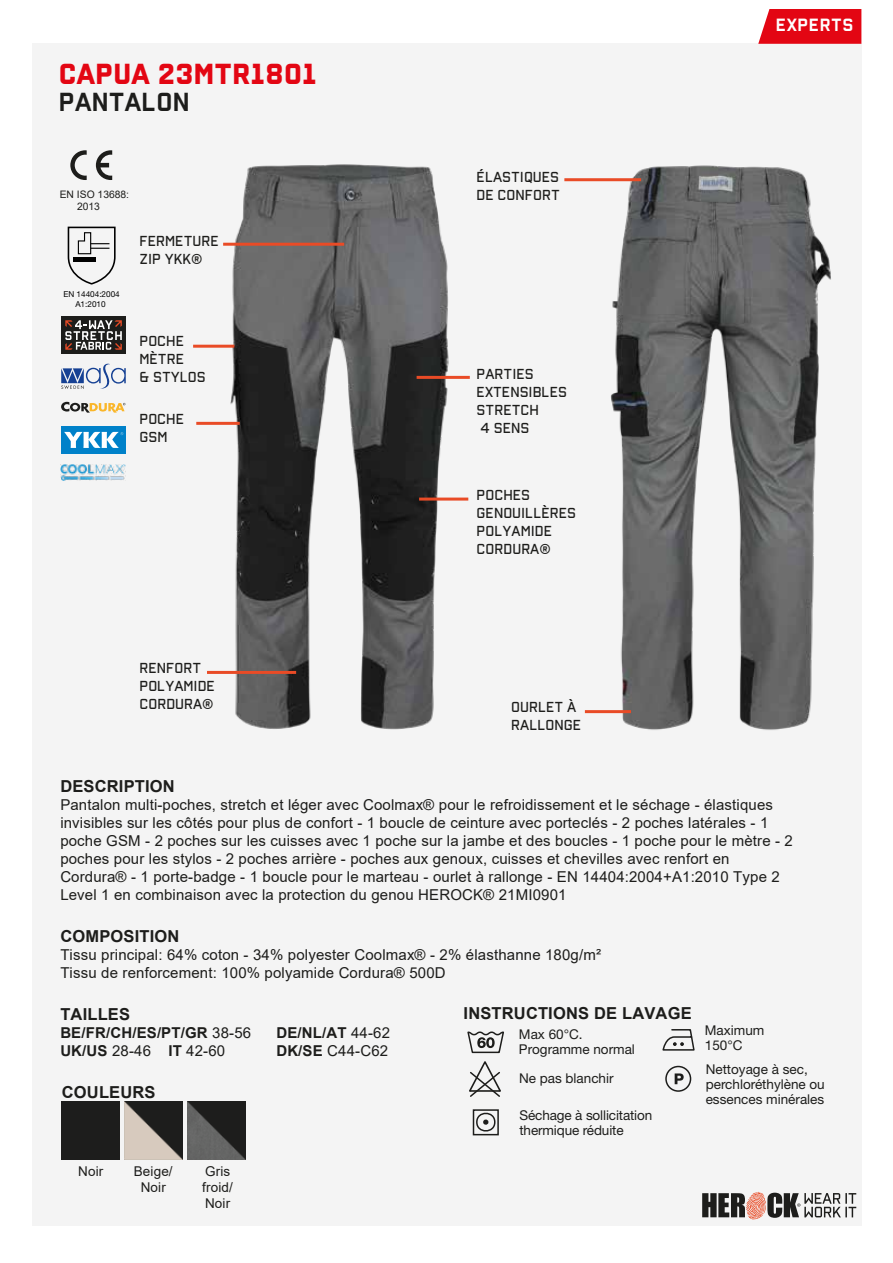
<style>
.page{position:relative;width:893px;height:1263px;background:#fff}
.page>*{position:absolute;margin:0;border:0;box-sizing:border-box;transform-origin:0 0}
.t1{font:500 30px "Reload Alt";letter-spacing:.01em;color:#e30613}
.t2{font:27px "Reload Alt";letter-spacing:.01em;color:#1d1d1b}
.t3{font:18.3px "Reload Alt";letter-spacing:.03em;color:#fff}
.t4{font:700 16.5px "Arial";letter-spacing:.01em;color:#1d1d1b}
.t5{font:15px/18px "Arial";letter-spacing:.01em;color:#1d1d1b}
.t6{font:300 15px/18px "Reload Alt";color:#1d1d1b}
.t7{font:700 15px "Arial";letter-spacing:.01em;color:#1d1d1b}
.t8{font:13.5px/15px "Helvetica Neue LT Std";color:#1d1d1b}
.t9{font:13.5px/16.2px "Arial";letter-spacing:.01em;color:#1d1d1b;text-align:center}
.t10{font:10.35px/18.6px "Helvetica Neue LT Std";color:#1d1d1b;text-align:justify}
.t11{font:10.35px/12.5px "Arial";color:#1d1d1b}
.t12{font:8.1px/9.8px "Helvetica Neue LT Std";color:#010101;text-align:center}
.s1{font-weight:400}
.s2{font-weight:700}
</style>
<div class="page">
<div style="left:32px;top:43px;width:829px;height:1182px;background:#f4f4f4"></div>
<svg style="left:758px;top:9px;width:103px;height:35px;background:#e41521"></svg>
<svg style="left:702px;top:1192px;width:154px;height:27px"></svg>
<img style="left:32px;top:1101px;width:253px;height:125px">
<img style="left:636px;top:150px;width:226px;height:592px">
<img style="left:60px;top:150px;width:576px;height:580px">
<hr style="left:193px;top:345px;width:41px;height:3px;background:#e94b26">
<svg style="left:561px;top:177px;width:83px;height:6px"></svg>
<hr style="left:196px;top:422px;width:44px;height:3px;background:#e94b26">
<hr style="left:419px;top:498px;width:49px;height:3px;background:#e94b26">
<hr style="left:207px;top:671px;width:89px;height:3px;background:#e94b26">
<hr style="left:417px;top:376px;width:53px;height:3px;background:#e94b26">
<svg style="left:582px;top:709px;width:52px;height:6px"></svg>
<svg style="left:220px;top:241px;width:127px;height:6px"></svg>
<svg style="left:469px;top:1061px;width:32px;height:36px"></svg>
<div style="left:665px;top:1066px;width:26px;height:26px;border:2px solid #1d1d1b;border-radius:50%"></div>
<svg style="left:675px;top:1073px;width:9px;height:11px"></svg>
<svg style="left:467px;top:1031px;width:37px;height:23px"></svg>
<div style="left:473px;top:1109px;width:26px;height:26px;border:2px solid #1d1d1b"></div>
<svg style="left:477px;top:1110px;width:19px;height:24px"></svg>
<svg style="left:662px;top:1029px;width:33px;height:22px"></svg>
<h1 class="t1" style="left:59px;top:56px;width:260px">CAPUA 23MTR1801</h1>
<h2 class="t2" style="left:59px;top:86px;width:132px">PANTALON</h2>
<p class="t11" style="left:77px;top:188px;width:54px;text-indent:-17px">EN ISO 13688:<br>2013</p>
<p class="t12" style="left:63px;top:289px;width:58px">EN 14404:2004<br>A1:2010</p>
<p class="t6" style="left:139px;top:232px;width:81px">FERMETURE<br>ZIP YKK®</p>
<p class="t6" style="left:139px;top:332px;width:68px">POCHE<br>MÈTRE<br>&amp; STYLOS</p>
<p class="t6" style="left:139px;top:410px;width:46px">POCHE<br>GSM</p>
<p class="t6" style="left:139px;top:660px;width:77px">RENFORT<br>POLYAMIDE<br>CORDURA®</p>
<p class="t6" style="left:477px;top:168px;width:85px">ÉLASTIQUES<br>DE CONFORT</p>
<p class="t6" style="left:477px;top:365px;width:92px">PARTIES<br>EXTENSIBLES<br>STRETCH<br>4 SENS</p>
<p class="t10" style="left:503px;top:372px;width:8px">3<br>X X</p>
<p class="t6" style="left:477px;top:486px;width:101px">POCHES<br>GENOUILLÈRES<br>POLYAMIDE<br>CORDURA®</p>
<p class="t6" style="left:511px;top:698px;width:71px">OURLET À<br>RALLONGE</p>
<p class="t3" style="left:776px;top:14px;width:79px">EXPERTS</p>
<p class="t4" style="left:60px;top:775px;width:116px">DESCRIPTION</p>
<p class="t5" style="left:60px;top:796px;width:734px">Pantalon multi-poches, stretch et léger avec Coolmax® pour le refroidissement et le séchage - élastiques invisibles sur les côtés pour plus de confort - 1 boucle de ceinture avec porteclés - 2 poches latérales - 1 poche GSM - 2 poches sur les cuisses avec 1 poche sur la jambe et des boucles - 1 poche pour le mètre - 2 poches pour les stylos - 2 poches arrière - poches aux genoux, cuisses et chevilles avec renfort en Cordura® - 1 porte-badge - 1 boucle pour le marteau - ourlet à rallonge - EN 14404:2004+A1:2010 Type 2<br>Level 1 en combinaison avec la protection du genou HEROCK® 21MI0901</p>
<p class="t4" style="left:60px;top:925px;width:120px">COMPOSITION</p>
<p class="t5" style="left:60px;top:946px;width:542px">Tissu principal: 64% coton - 34% polyester Coolmax® - 2% élasthanne 180g/m²<br>Tissu de renforcement: 100% polyamide Cordura® 500D</p>
<p class="t10" style="left:432px;top:830px;width:73px">EN 14058:2017</p>
<p class="t10" style="left:618px;top:824px;width:62px;line-height:12.5px;text-align:center">REFLECTIVE<br>DETAILS</p>
<p class="t10" style="left:247px;top:830px;width:61px">EN 343:2003</p>
<p class="t4" style="left:60px;top:1002px;width:71px">TAILLES</p>
<p class="t7" style="left:60px;top:1022px;width:192px">BE/FR/CH/ES/PT/GR <span class="s1">38-56</span></p>
<p class="t7" style="left:276px;top:1022px;width:115px">DE/NL/AT <span class="s1">44-62</span></p>
<p class="t5" style="left:60px;top:1041px;width:166px"><span class="s2">UK/US</span> 28-46 <span class="s2">IT</span> 42-60</p>
<p class="t5" style="left:276px;top:1041px;width:113px"><span class="s2">DK/SE</span> C44-C62</p>
<p class="t4" style="left:62px;top:1080px;width:95px">COULEURS</p>
<p class="t9" style="left:78px;top:1163px;width:27px">Noir</p>
<p class="t9" style="left:134px;top:1163px;width:40px">Beige/<br>Noir</p>
<p class="t9" style="left:202px;top:1163px;width:32px;text-align:left">Gris froid/<br>Noir</p>
<p class="t4" style="left:464px;top:1001px;width:230px">INSTRUCTIONS DE LAVAGE</p>
<p class="t8" style="left:519px;top:1027px;width:118px">Max 60°C.<br>Programme normal</p>
<p class="t8" style="left:519px;top:1071px;width:96px">Ne pas blanchir</p>
<p class="t8" style="left:706px;top:1061px;width:121px">Nettoyage à sec, perchloréthylène ou essences minérales</p>
<p class="t8" style="left:519px;top:1107px;width:134px">Séchage à sollicitation thermique réduite</p>
<p class="t8" style="left:705px;top:1022px;width:61px">Maximum<br>150°C</p>
</div>
